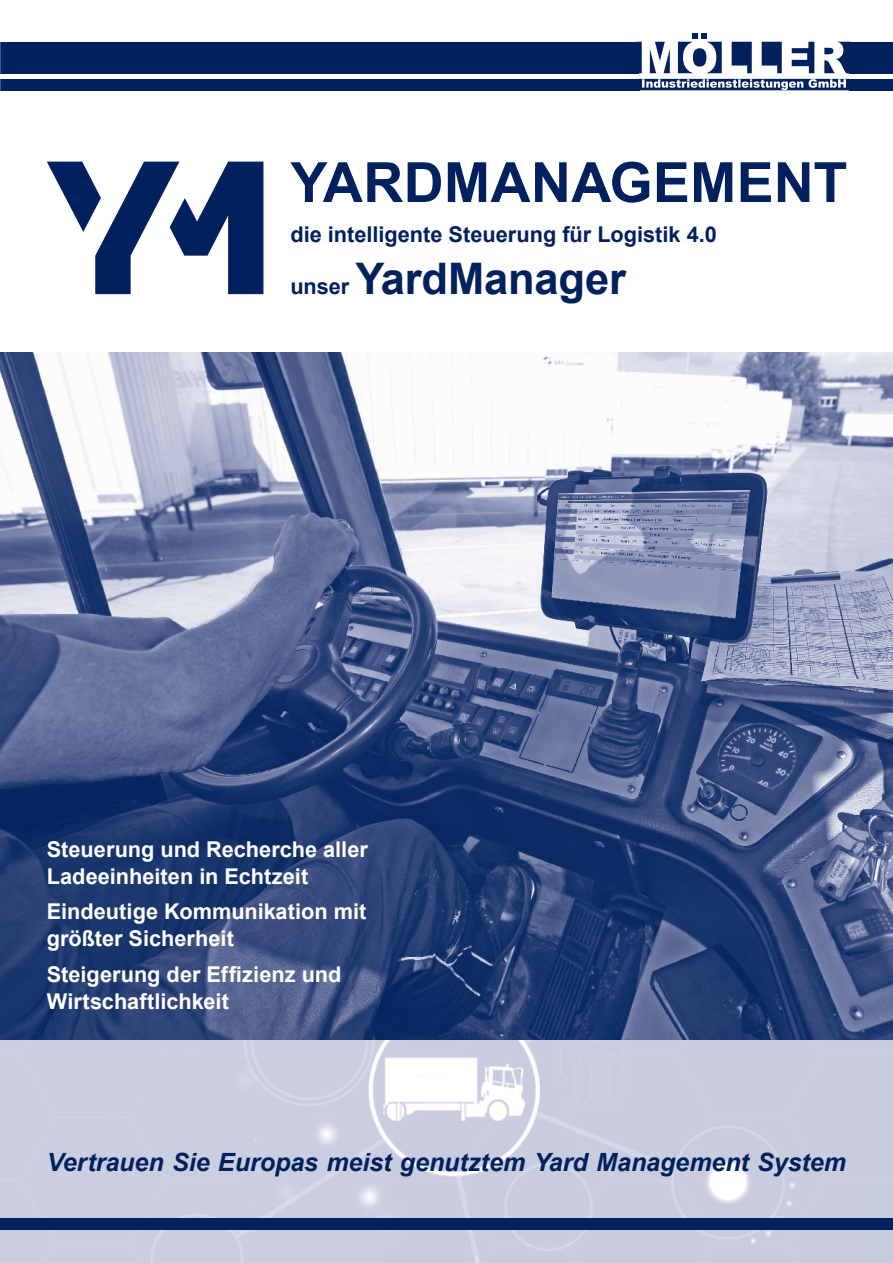
<style>
.page{position:relative;width:893px;height:1263px;background:#fff}
.page>*{position:absolute;margin:0;border:0;box-sizing:border-box;transform-origin:0 0}
.t1{font:700 55.5px "Arial";letter-spacing:.005em;color:#00215d}
.t2{font:700 43.5px "Arial";letter-spacing:-.005em;color:#00215d}
.t3{font:italic 700 25.2px "Arial";letter-spacing:-.005em;color:#00215d}
.t4{font:700 21.75px/27px "Arial";color:#fff}
.t5{font:700 21.75px "Arial";color:#00215d}
.s1{font-size:21.75px}
</style>
<div class="page">
<div style="left:0;top:79px;width:640px;height:11px;background:#00215d"></div>
<div style="left:0;top:42px;width:639px;height:31px;background:#00215d"></div>
<svg style="left:640px;top:79px;width:209px;height:11px"></svg>
<svg style="left:636px;top:34px;width:215px;height:39px"></svg>
<div style="left:849px;top:79px;width:44px;height:11px;background:#00215d"></div>
<div style="left:849px;top:42px;width:44px;height:31px;background:#00215d"></div>
<img style="left:0;top:353px;width:893px;height:910px">
<div style="left:0;top:1218px;width:893px;height:12px;background:#00215d"></div>
<svg style="left:47px;top:162px;width:216px;height:132px"></svg>
<h1 class="t1" style="left:290px;top:146px;width:558px">YARDMANAGEMENT</h1>
<p class="t5" style="left:290px;top:220px;width:428px">die intelligente Steuerung für Logistik 4.0</p>
<h2 class="t2" style="left:290px;top:250px;width:337px"><span class="s1">unser</span> YardManager</h2>
<p class="t4" style="left:47px;top:836px;width:323px">Steuerung und Recherche aller<br>Ladeeinheiten in Echtzeit</p>
<p class="t4" style="left:47px;top:899px;width:321px">Eindeutige Kommunikation mit größter Sicherheit</p>
<p class="t4" style="left:47px;top:961px;width:296px">Steigerung der Effizienz und<br>Wirtschaftlichkeit</p>
<p class="t3" style="left:47px;top:1145px;width:801px">Vertrauen Sie Europas meist genutztem Yard Management System</p>
</div>
